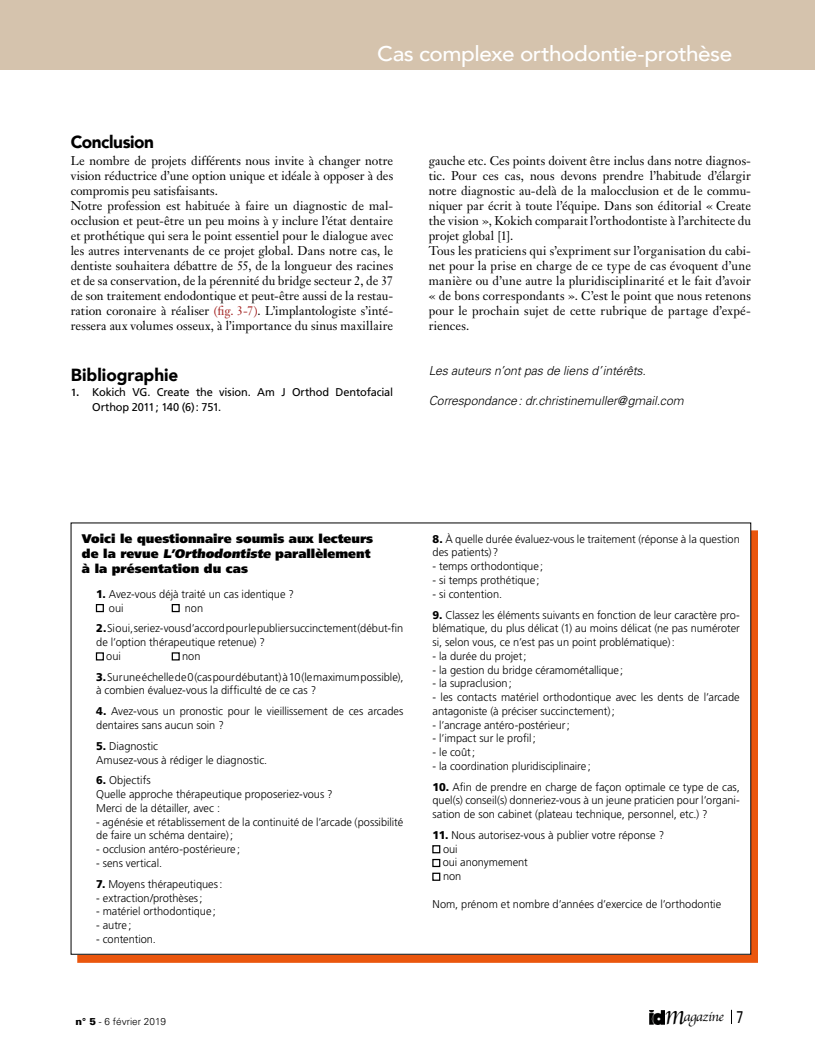
<style>
.page{position:relative;width:815px;height:1063px;background:#fff}
.page>*{position:absolute;margin:0;border:0;box-sizing:border-box;transform-origin:0 0}
.t1{font:500 21.25px "Avenir";letter-spacing:-.02em;color:#fff;scale:1.06 1}
.t2{font:900 17.5px "Avenir";letter-spacing:-.005em;color:#000}
.t3{font:900 17.5px "Avenir";letter-spacing:-.025em;color:#000}
.t4{font:13.5px "Apple Chancery";color:#000}
.t5{font:12.5px/15px "Janson Text";letter-spacing:.005em;color:#000}
.t6{font:900 12.5px/15px "Frutiger";color:#000}
.t7{font:italic 300 12.5px "Univers";letter-spacing:-.005em;color:#000}
.t8{font:300 11.25px/13.8px "Frutiger";color:#000}
.t9{font:11.25px/15px "Frutiger";letter-spacing:-.015em;color:#000}
.t10{font:300 10px "Univers";color:#000}
.s1{color:#a32523}
.s2{font-family:"Rotis Sans Serif";font-weight:800}
.s3{font-weight:900}
.s4{font-size:27.88px}
.s5{font-family:"Frutiger";font-size:16.88px}
</style>
<div class="page">
<img style="left:649px;top:1010px;width:15px;height:14px">
<svg style="left:731px;top:1010px;width:1px;height:14px"></svg>
<div style="left:0;top:0;width:815px;height:70px;background:#d5c3ad"></div>
<div style="left:78px;top:531px;width:680px;height:432px;background:#ea560d"></div>
<div style="left:71px;top:523px;width:680px;height:431px;background:#fff"></div>
<div style="left:96px;top:604px;width:8px;height:8px;border:1px solid #000"></div>
<div style="left:172px;top:604px;width:8px;height:8px;border:1px solid #000"></div>
<div style="left:96px;top:652px;width:8px;height:9px;border:1px solid #000"></div>
<div style="left:172px;top:652px;width:8px;height:9px;border:1px solid #000"></div>
<div style="left:432px;top:845px;width:8px;height:8px;border:1px solid #000"></div>
<div style="left:432px;top:859px;width:8px;height:8px;border:1px solid #000"></div>
<div style="left:432px;top:873px;width:8px;height:8px;border:1px solid #000"></div>
<h1 class="t1" style="left:377px;top:36px;width:337px">Cas complexe orthodontie-prothèse</h1>
<h2 class="t3" style="left:71px;top:127px;width:85px">Conclusion</h2>
<p class="t5" style="left:71px;top:153px;width:324px">Le nombre de projets différents nous invite à changer notre vision réductrice d’une option unique et idéale à opposer à des compromis peu satisfaisants.<br>Notre profession est habituée à faire un diagnostic de mal&shy;occlusion et peut-être un peu moins à y inclure l’état dentaire et prothétique qui sera le point essentiel pour le dialogue avec les autres intervenants de ce projet global. Dans notre cas, le dentiste souhaitera débattre de 55, de la longueur des racines et de sa conservation, de la pérennité du bridge secteur 2, de 37 de son traitement endodontique et peut-être aussi de la restau&shy;ration coronaire à réaliser <span class="s1">(fig. 3-7)</span>. L’implantologiste s’inté&shy;ressera aux volumes osseux, à l’importance du sinus maxillaire</p>
<h2 class="t2" style="left:71px;top:360px;width:109px">Bibliographie</h2>
<p class="t9" style="left:92px;top:384px;width:303px;text-indent:-21px"><span class="s2">1.</span> Kokich VG. Create the vision. Am J Orthod Dentofacial<br>Orthop 2011; 140 (6): 751.</p>
<p class="t5" style="left:429px;top:153px;width:324px">gauche etc. Ces points doivent être inclus dans notre diagnos&shy;tic. Pour ces cas, nous devons prendre l’habitude d’élargir notre diagnostic au-delà de la malocclusion et de le commu&shy;niquer par écrit à toute l’équipe. Dans son éditorial « Create the vision », Kokich comparait l’orthodontiste à l’architecte du projet global [1].<br>Tous les praticiens qui s’expriment sur l’organisation du cabi&shy;net pour la prise en charge de ce type de cas évoquent d’une manière ou d’une autre la pluridisciplinarité et le fait d’avoir « de bons correspondants ». C’est le point que nous retenons pour le prochain sujet de cette rubrique de partage d’expé&shy;riences.</p>
<p class="t7" style="left:429px;top:364px;width:219px">Les auteurs n’ont pas de liens d’intérêts.</p>
<p class="t7" style="left:429px;top:393px;width:256px">Correspondance: dr.christinemuller@gmail.com</p>
<p class="t6" style="left:82px;top:531px;width:293px">Voici le questionnaire soumis aux lecteurs de la revue L’Orthodontiste parallèlement à la présentation du cas</p>
<p class="t8" style="left:109px;top:587px;width:187px;text-indent:-13px"><span class="s3">1.</span> Avez-vous déjà traité un cas identique ? oui</p>
<p class="t8" style="left:185px;top:601px;width:20px">non</p>
<p class="t8" style="left:96px;top:622px;width:309px"><span class="s3">2.</span> Si oui, seriez-vous d’accord pour le publier succinctement (début-fin</p>
<p class="t8" style="left:96px;top:635px;width:170px">de l’option thérapeutique retenue) ?</p>
<p class="t8" style="left:106px;top:649px;width:16px">oui</p>
<p class="t8" style="left:182px;top:649px;width:20px">non</p>
<p class="t8" style="left:96px;top:670px;width:309px"><span class="s3">3.</span> Sur une échelle de 0 (cas pour débutant) à 10 (le maximum possible), à combien évaluez-vous la difficulté de ce cas ?</p>
<p class="t8" style="left:96px;top:705px;width:309px"><span class="s3">4.</span> Avez-vous un pronostic pour le vieillissement de ces arcades dentaires sans aucun soin ?</p>
<p class="t8" style="left:96px;top:739px;width:173px"><span class="s3">5.</span> Diagnostic<br>Amusez-vous à rédiger le diagnostic.</p>
<p class="t8" style="left:96px;top:774px;width:238px"><span class="s3">6.</span> Objectifs<br>Quelle approche thérapeutique proposeriez-vous ?<br>Merci de la détailler, avec :</p>
<p class="t8" style="left:96px;top:815px;width:309px">- agénésie et rétablissement de la continuité de l’arcade (possibilité de faire un schéma dentaire);</p>
<p class="t8" style="left:96px;top:842px;width:145px">- occlusion antéro-postérieure;</p>
<p class="t8" style="left:96px;top:856px;width:67px">- sens vertical.</p>
<p class="t8" style="left:96px;top:877px;width:128px"><span class="s3">7.</span> Moyens thérapeutiques:</p>
<p class="t8" style="left:96px;top:891px;width:108px">- extraction/prothèses;</p>
<p class="t8" style="left:96px;top:905px;width:121px">- matériel orthodontique;</p>
<p class="t8" style="left:96px;top:918px;width:37px">- autre;</p>
<p class="t8" style="left:96px;top:932px;width:61px">- contention.</p>
<p class="t8" style="left:433px;top:532px;width:309px"><span class="s3">8.</span> À quelle durée évaluez-vous le traitement (réponse à la question des patients)?</p>
<p class="t8" style="left:433px;top:559px;width:112px">- temps orthodontique;</p>
<p class="t8" style="left:433px;top:573px;width:108px">- si temps prothétique;</p>
<p class="t8" style="left:433px;top:587px;width:71px">- si contention.</p>
<p class="t8" style="left:433px;top:608px;width:309px;text-align:justify"><span class="s3">9.</span> Classez les éléments suivants en fonction de leur caractère pro&shy;blématique, du plus délicat (1) au moins délicat (ne pas numéroter si, selon vous, ce n’est pas un point problématique):</p>
<p class="t8" style="left:433px;top:649px;width:96px">- la durée du projet;</p>
<p class="t8" style="left:433px;top:663px;width:192px">- la gestion du bridge céramométallique;</p>
<p class="t8" style="left:433px;top:677px;width:81px">- la supraclusion;</p>
<p class="t8" style="left:433px;top:690px;width:309px">- les contacts matériel orthodontique avec les dents de l’arcade antagoniste (à préciser succinctement);</p>
<p class="t8" style="left:433px;top:718px;width:139px">- l’ancrage antéro-postérieur;</p>
<p class="t8" style="left:433px;top:731px;width:105px">- l’impact sur le profil;</p>
<p class="t8" style="left:433px;top:745px;width:44px">- le coût;</p>
<p class="t8" style="left:433px;top:759px;width:160px">- la coordination pluridisciplinaire;</p>
<p class="t8" style="left:433px;top:780px;width:309px;text-align:justify"><span class="s3">10.</span> Afin de prendre en charge de façon optimale ce type de cas, quel(s) conseil(s) donneriez-vous à un jeune praticien pour l’organi&shy;sation de son cabinet (plateau technique, personnel, etc.) ?</p>
<p class="t8" style="left:443px;top:828px;width:223px;text-indent:-10px"><span class="s3">11.</span> Nous autorisez-vous à publier votre réponse ? oui<br>oui anonymement<br>non</p>
<p class="t8" style="left:433px;top:897px;width:290px">Nom, prénom et nombre d’années d’exercice de l’orthodontie</p>
<p class="t10" style="left:75px;top:1015px;width:92px"><span class="s3">n° 5</span> - 6 février 2019</p>
<p class="t4" style="left:664px;top:1005px;width:81px"><span class="s4">m</span>agazine <span class="s5">7</span></p>
</div>
